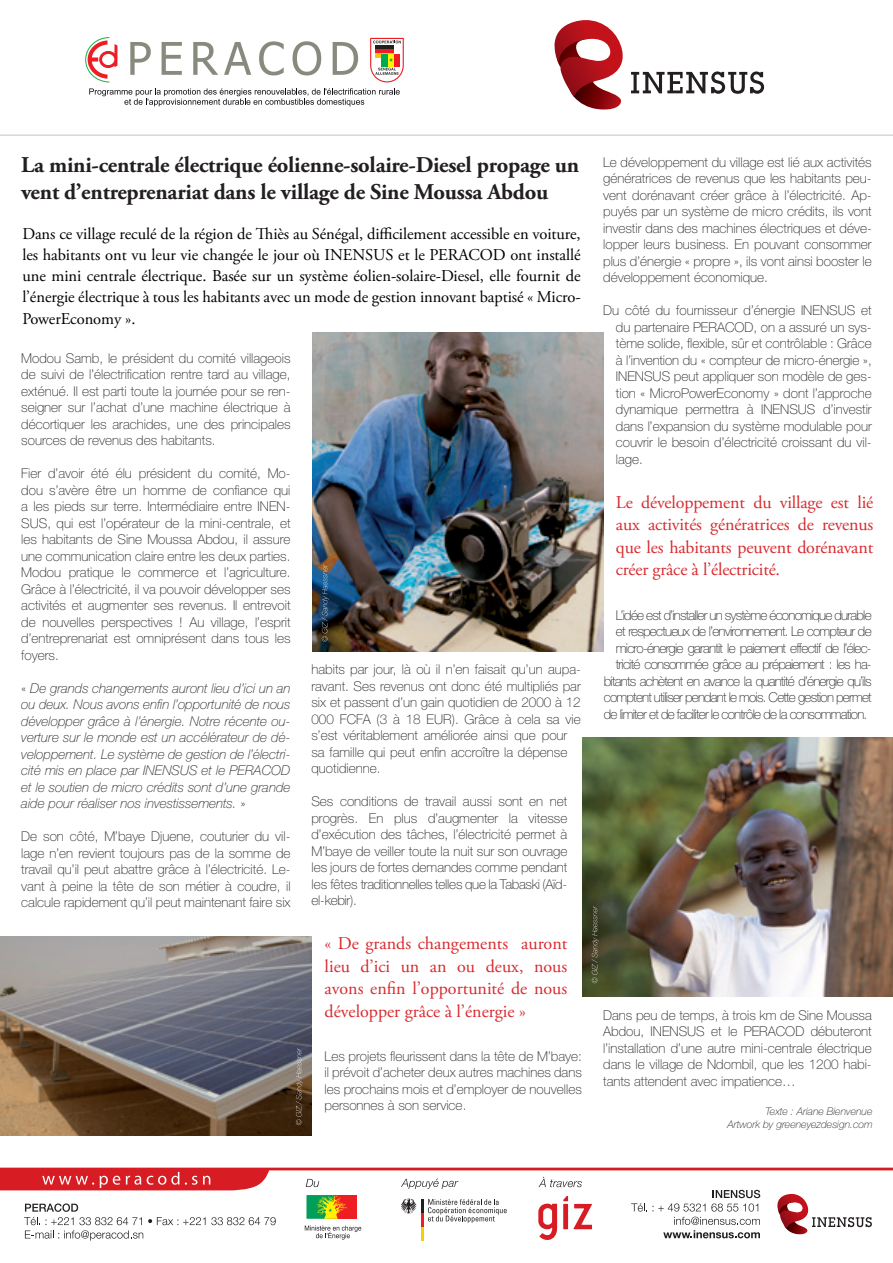
<style>
.page{position:relative;width:893px;height:1263px;background:#fff}
.page>*{position:absolute;margin:0;border:0;box-sizing:border-box;transform-origin:0 0}
.t1{font:700 22.5px/27px "Adobe Garamond Pro";letter-spacing:-.01em;color:#231f20}
.t2{font:18px/22.5px "Adobe Garamond Pro";letter-spacing:-.01em;color:#d82a2f;text-align:justify}
.t3{font:16.5px/21px "Adobe Garamond Pro";letter-spacing:-.005em;color:#000;text-align:justify}
.t4{font:100 13.5px/16.5px "Helvetica Neue";color:#231f20;text-align:justify}
.t5{font:100 13.5px "Helvetica Neue";letter-spacing:-.06em;color:#231f20}
.t6{font:italic 100 13.5px/16.5px "Helvetica Neue";color:#231f20;text-align:justify}
.t7{font:italic 100 10.5px/13.5px "Helvetica Neue";color:#231f20;text-align:right}
.s1{font-style:normal}
</style>
<div class="page">
<svg style="left:0;top:37px;width:893px;height:99px"></svg>
<svg style="left:631px;top:71px;width:133px;height:23px"></svg>
<svg style="left:554px;top:20px;width:71px;height:90px"></svg>
<svg style="left:130px;top:42px;width:21px;height:33px"></svg>
<svg style="left:162px;top:42px;width:20px;height:33px"></svg>
<svg style="left:193px;top:42px;width:25px;height:33px"></svg>
<svg style="left:224px;top:42px;width:27px;height:33px"></svg>
<svg style="left:259px;top:41px;width:25px;height:34px"></svg>
<svg style="left:293px;top:41px;width:28px;height:34px"></svg>
<svg style="left:333px;top:42px;width:25px;height:33px"></svg>
<svg style="left:85px;top:37px;width:32px;height:45px"></svg>
<svg style="left:370px;top:38px;width:34px;height:44px"></svg>
<svg style="left:89px;top:88px;width:311px;height:18px"></svg>
<svg style="left:0;top:1168px;width:893px;height:73px"></svg>
<img style="left:582px;top:737px;width:311px;height:259px">
<img style="left:0;top:936px;width:312px;height:200px">
<img style="left:313px;top:332px;width:290px;height:319px">
<svg style="left:322px;top:564px;width:7px;height:77px"></svg>
<svg style="left:592px;top:906px;width:7px;height:77px"></svg>
<svg style="left:296px;top:1048px;width:7px;height:77px"></svg>
<h1 class="t1" style="left:21px;top:152px;width:559px">La mini-centrale électrique éolienne-solaire-Diesel propage un vent d’entreprenariat dans le village de Sine Moussa Abdou</h1>
<p class="t3" style="left:22px;top:224px;width:560px">Dans ce village reculé de la région de Thiès au Sénégal, difficilement accessible en voiture, les habitants ont vu leur vie changée le jour où INENSUS et le PERACOD ont installé une mini centrale électrique. Basée sur un système éolien-solaire-Diesel, elle fournit de l’énergie électrique à tous les habitants avec un mode de gestion innovant baptisé « Micro-PowerEconomy ».</p>
<p class="t4" style="left:21px;top:349px;width:271px">Modou Samb, le président du comité villageois de suivi de l’électrification rentre tard au village, exténué. Il est parti toute la journée pour se ren&shy;seigner sur l’achat d’une machine électrique à décortiquer les arachides, une des principales sources de revenus des habitants.</p>
<p class="t4" style="left:21px;top:465px;width:271px">Fier d’avoir été élu président du comité, Mo&shy;dou s’avère être un homme de confiance qui a les pieds sur terre. Intermédiaire entre INEN-SUS, qui est l’opérateur de la mini-centrale, et les habitants de Sine Moussa Abdou, il assure une communication claire entre les deux parties.<br>Modou pratique le commerce et l’agriculture.<br>Grâce à l’électricité, il va pouvoir développer ses activités et augmenter ses revenus. Il entrevoit de nouvelles perspectives ! Au village, l’esprit d’entreprenariat est omniprésent dans tous les foyers.</p>
<p class="t6" style="left:21px;top:679px;width:271px"><span class="s1">«</span> De grands changements auront lieu d’ici un an ou deux. Nous avons enfin l’opportunité de nous développer grâce à l’énergie. Notre récente ou&shy;verture sur le monde est un accélérateur de dé&shy;veloppement. Le système de gestion de l’électri&shy;cité mis en place par INENSUS et le PERACOD et le soutien de micro crédits sont d’une grande aide pour réaliser nos investissements. <span class="s1">»</span></p>
<p class="t4" style="left:21px;top:828px;width:271px">De son côté, M’baye Djuene, couturier du vil&shy;lage n’en revient toujours pas de la somme de travail qu’il peut abattre grâce à l’électricité. Le&shy;vant à peine la tête de son métier à coudre, il calcule rapidement qu’il peut maintenant faire six</p>
<p class="t4" style="left:311px;top:661px;width:271px;text-align:left">habits par jour, là où il n’en faisait qu’un aupa&shy;ravant. Ses revenus ont donc été multipliés par six et passent d’un gain quotidien de 2000 à 12<br>000 FCFA (3 à 18 EUR). Grâce à cela sa vie s’est véritablement améliorée ainsi que pour sa famille qui peut enfin accroître la dépense quotidienne.</p>
<p class="t4" style="left:311px;top:793px;width:257px">Ses conditions de travail aussi sont en net progrès. En plus d’augmenter la vitesse d’exécution des tâches, l’électricité permet à M’baye de veiller toute la nuit sur son ouvrage les jours de fortes demandes comme pendant les fêtes traditionnelles telles que la Tabaski (Aïd&shy;el-kebir).</p>
<h2 class="t2" style="left:325px;top:933px;width:244px">« De grands changements auront lieu d’ici un an ou deux, nous avons enfin l’opportunité de nous développer grâce à l’énergie »</h2>
<p class="t4" style="left:325px;top:1047px;width:259px">Les projets fleurissent dans la tête de M’baye: il prévoit d’acheter deux autres machines dans les prochains mois et d’employer de nouvelles personnes à son service.</p>
<p class="t4" style="left:603px;top:154px;width:270px">Le développement du village est lié aux activités génératrices de revenus que les habitants peu&shy;vent dorénavant créer grâce à l’électricité. Ap&shy;puyés par un système de micro crédits, ils vont investir dans des machines électriques et déve&shy;lopper leurs business. En pouvant consommer plus d’énergie « propre », ils vont ainsi booster le développement économique.</p>
<p class="t4" style="left:616px;top:302px;width:257px;text-indent:-13px">Du côté du fournisseur d’énergie INENSUS et du partenaire PERACOD, on a assuré un sys&shy;tème solide, flexible, sûr et contrôlable : Grâce à l’invention du « compteur de micro-énergie », INENSUS peut appliquer son modèle de ges&shy;tion « MicroPowerEconomy » dont l’approche dynamique permettra à INENSUS d’investir dans l’expansion du système modulable pour couvrir le besoin d’électricité croissant du vil&shy;lage.</p>
<h2 class="t2" style="left:616px;top:491px;width:259px">Le développement du village est lié aux activités génératrices de revenus que les habitants peuvent dorénavant créer grâce à l’électricité.</h2>
<p class="t5" style="left:616px;top:607px;width:257px">L’idée est d’installer un système économique durable</p>
<p class="t5" style="left:616px;top:624px;width:257px">et respectueux de l’environnement. Le compteur de</p>
<p class="t5" style="left:616px;top:640px;width:257px">micro-énergie garantit le paiement effectif de l’élec-</p>
<p class="t5" style="left:616px;top:657px;width:257px">tricité consommée grâce au prépaiement : les ha-</p>
<p class="t5" style="left:604px;top:673px;width:269px">bitants achètent en avance la quantité d’énergie qu’ils</p>
<p class="t5" style="left:604px;top:690px;width:269px">comptent utiliser pendant le mois. Cette gestion permet</p>
<p class="t5" style="left:604px;top:706px;width:265px">de limiter et de faciliter le contrôle de la consommation.</p>
<p class="t4" style="left:603px;top:1006px;width:270px">Dans peu de temps, à trois km de Sine Moussa Abdou, INENSUS et le PERACOD débuteront l’installation d’une autre mini-centrale électrique dans le village de Ndombil, que les 1200 habi&shy;tants attendent avec impatience…</p>
<p class="t7" style="left:727px;top:1104px;width:147px">Texte : Ariane Bienvenue<br>Artwork by greeneyezdesign.com</p>
</div>
